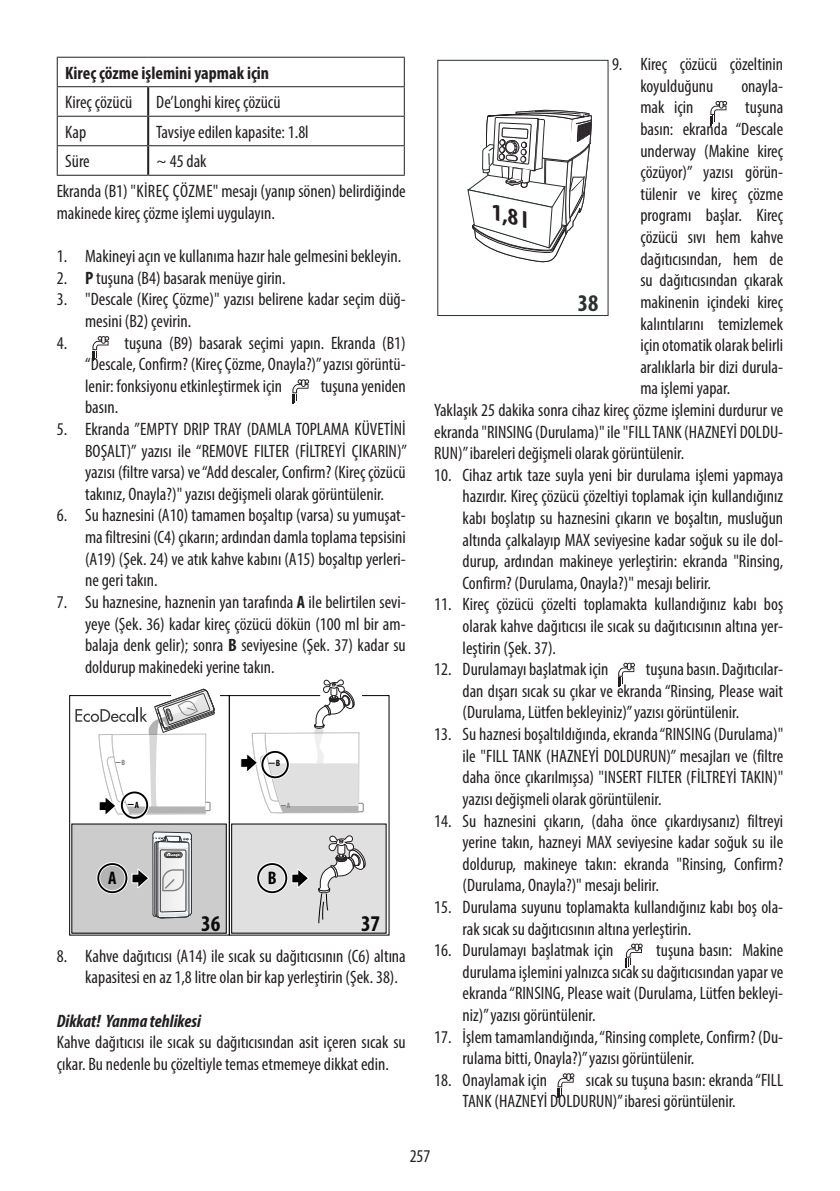
<style>
.page{position:relative;width:840px;height:1191px;background:#fff}
.page>*{position:absolute;margin:0;border:0;box-sizing:border-box;transform-origin:0 0}
.t1{font:700 condensed 24px "Myriad Pro";color:#29322f}
.t2{font:italic 700 condensed 22.8px "Myriad Pro";color:#231f20;scale:1.1 1}
.t3{font:700 condensed 22.6px "Myriad Pro";color:#0d0c0d}
.t4{font:700 condensed 18.2px "Myriad Pro";color:#000}
.testo{font:condensed 18px/21.6px "Myriad Pro";color:#231f20;text-align:justify}
.testo-2{font:700 condensed 18px "Myriad Pro";color:#231f20}
.testo-3{font:italic 700 condensed 18px "Myriad Pro";color:#231f20}
.t5{font:700 condensed 9.2px "Myriad Pro";color:#000}
.t6{font:700 condensed 7.6px "Myriad Pro";color:#808080}
.s1{font-weight:700}
</style>
<div class="page">
<hr style="left:147px;top:87px;width:2px;height:29px;background:#231f20">
<hr style="left:147px;top:117px;width:2px;height:28px;background:#231f20">
<hr style="left:147px;top:146px;width:2px;height:29px;background:#231f20">
<hr style="left:57px;top:116px;width:91px;height:1px;background:#231f20">
<hr style="left:148px;top:116px;width:256px;height:1px;background:#231f20">
<hr style="left:57px;top:145px;width:91px;height:1px;background:#231f20">
<hr style="left:148px;top:145px;width:256px;height:1px;background:#231f20">
<hr style="left:57px;top:175px;width:91px;height:1px;background:#231f20">
<hr style="left:148px;top:175px;width:256px;height:1px;background:#231f20">
<hr style="left:57px;top:57px;width:91px;height:1px;background:#231f20">
<svg style="left:57px;top:58px;width:1px;height:117px"></svg>
<hr style="left:148px;top:57px;width:256px;height:1px;background:#231f20">
<svg style="left:403px;top:58px;width:1px;height:117px"></svg>
<hr style="left:57px;top:86px;width:91px;height:1px;background:#231f20">
<hr style="left:148px;top:86px;width:256px;height:1px;background:#231f20">
<svg style="left:92px;top:336px;width:17px;height:24px"></svg>
<svg style="left:292px;top:379px;width:17px;height:24px"></svg>
<svg style="left:69px;top:679px;width:320px;height:257px"></svg>
<svg style="left:710px;top:101px;width:16px;height:24px"></svg>
<svg style="left:618px;top:662px;width:16px;height:25px"></svg>
<svg style="left:625px;top:943px;width:17px;height:24px"></svg>
<svg style="left:557px;top:1073px;width:17px;height:24px"></svg>
<svg style="left:466px;top:109px;width:126px;height:207px"></svg>
<p class="testo-2" style="left:65px;top:61px;width:205px">Kireç çözme işlemini yapmak için</p>
<p class="testo" style="left:65px;top:91px;width:69px">Kireç çözücü</p>
<p class="testo" style="left:156px;top:91px;width:126px">De’Longhi kireç çözücü</p>
<p class="testo" style="left:65px;top:121px;width:23px">Kap</p>
<p class="testo" style="left:156px;top:121px;width:154px">Tavsiye edilen kapasite: 1.8l</p>
<p class="testo" style="left:65px;top:150px;width:26px">Süre</p>
<p class="testo" style="left:156px;top:150px;width:52px">~ 45 dak</p>
<p class="testo" style="left:57px;top:180px;width:350px">Ekranda (B1) "KIREÇ ÇÖZME" mesajı (yanıp sönen) belirdiğinde makinede kireç çözme işlemi uygulayın.</p>
<p class="testo" style="left:57px;top:245px;width:346px">1. Makineyi açın ve kullanıma hazır hale gelmesini bekleyin.</p>
<p class="testo" style="left:57px;top:267px;width:230px">2. <span class="s1">P</span> tuşuna (B4) basarak menüye girin.</p>
<p class="testo" style="left:85px;top:288px;width:322px;text-indent:-28px">3. "Descale (Kireç Çözme)" yazısı belirene kadar seçim düğ&shy;mesini (B2) çevirin.</p>
<p class="testo" style="left:57px;top:332px;width:12px">4.</p>
<p class="testo" style="left:85px;top:332px;width:322px;text-indent:39px">tuşuna (B9) basarak seçimi yapın. Ekranda (B1) “Descale, Confirm? (Kireç Çözme, Onayla?)” yazısı görüntü&shy;lenir: fonksiyonu etkinleştirmek için</p>
<p class="testo" style="left:320px;top:375px;width:87px">tuşuna yeniden</p>
<p class="testo" style="left:85px;top:396px;width:35px">basın.</p>
<p class="testo" style="left:85px;top:418px;width:323px;text-indent:-28px">5. Ekranda ”EMPTY DRIP TRAY (DAMLA TOPLAMA KÜVETİNİ BOŞALT)” yazısı ile “REMOVE FILTER (FİLTREYİ ÇIKARIN)” yazısı (filtre varsa) ve “Add descaler, Confirm? (Kireç çözücü takınız, Onayla?)" yazısı değişmeli olarak görüntülenir.</p>
<p class="testo" style="left:85px;top:504px;width:322px;text-indent:-28px">6. Su haznesini (A10) tamamen boşaltıp (varsa) su yumuşat&shy;ma filtresini (C4) çıkarın; ardından damla toplama tepsisini (A19) (Şek. 24) ve atık kahve kabını (A15) boşaltıp yerleri&shy;ne geri takın.</p>
<p class="testo" style="left:85px;top:591px;width:322px;text-indent:-28px">7. Su haznesine, haznenin yan tarafında <span class="s1">A</span> ile belirtilen sevi&shy;yeye (Şek. 36) kadar kireç çözücü dökün (100 ml bir am&shy;balaja denk gelir); sonra <span class="s1">B</span> seviyesine (Şek. 37) kadar su doldurup makinedeki yerine takın.</p>
<p class="t6" style="left:121px;top:758px;width:5px">B</p>
<p class="t5" style="left:135px;top:798px;width:6px">A</p>
<p class="t4" style="left:108px;top:866px;width:10px">A</p>
<p class="t3" style="left:201px;top:909px;width:21px">36</p>
<p class="t5" style="left:276px;top:757px;width:6px">B</p>
<p class="t6" style="left:286px;top:801px;width:5px">A</p>
<p class="t4" style="left:268px;top:866px;width:10px">B</p>
<p class="t3" style="left:361px;top:909px;width:21px">37</p>
<p class="testo" style="left:85px;top:945px;width:322px;text-indent:-28px">8. Kahve dağıtıcısı (A14) ile sıcak su dağıtıcısının (C6) altına kapasitesi en az 1,8 litre olan bir kap yerleştirin (Şek. 38).</p>
<p class="testo-3" style="left:57px;top:1009px;width:146px">Dikkat! Yanma tehlikesi</p>
<p class="testo" style="left:57px;top:1031px;width:350px">Kahve dağıtıcısı ile sıcak su dağıtıcısından asit içeren sıcak su çıkar. Bu nedenle bu çözeltiyle temas etmemeye dikkat edin.</p>
<p class="testo" style="left:640px;top:53px;width:144px;text-indent:-28px">9. Kireç çözücü çözeltinin koyulduğunu</p>
<p class="testo" style="left:741px;top:75px;width:43px">onayla-</p>
<p class="testo" style="left:640px;top:96px;width:54px">mak için</p>
<p class="testo" style="left:640px;top:96px;width:144px;text-indent:105px">tuşuna basın: ekranda “Descale underway (Makine kireç çözüyor)” yazısı görün&shy;tülenir ve kireç çözme programı başlar. Kireç çözücü sıvı hem kahve dağıtıcısından, hem de su dağıtıcısından çıkarak makinenin içindeki kireç kalıntılarını temizlemek için otomatik olarak belirli aralıklarla bir dizi durula&shy;ma işlemi yapar.</p>
<p class="testo" style="left:434px;top:399px;width:350px">Yaklaşık 25 dakika sonra cihaz kireç çözme işlemini durdurur ve ekranda "RINSING (Durulama)" ile "FILL TANK (HAZNEYİ DOLDU-RUN)” ibareleri değişmeli olarak görüntülenir.</p>
<p class="testo" style="left:462px;top:464px;width:322px;text-indent:-28px">10. Cihaz artık taze suyla yeni bir durulama işlemi yapmaya hazırdır. Kireç çözücü çözeltiyi toplamak için kullandığınız kabı boşlatıp su haznesini çıkarın ve boşaltın, musluğun altında çalkalayıp MAX seviyesine kadar soğuk su ile dol&shy;durup, ardından makineye yerleştirin: ekranda "Rinsing, Confirm? (Durulama, Onayla?)" mesajı belirir.</p>
<p class="testo" style="left:462px;top:593px;width:322px;text-indent:-28px">11. Kireç çözücü çözelti toplamakta kullandığınız kabı boş olarak kahve dağıtıcısı ile sıcak su dağıtıcısının altına yer&shy;leştirin (Şek. 37).</p>
<p class="testo" style="left:434px;top:658px;width:176px">12. Durulamayı başlatmak için</p>
<p class="t2" style="left:497px;top:198px;width:35px;rotate:16deg">1,8 l</p>
<p class="t1" style="left:577px;top:288px;width:22px">38</p>
<p class="testo" style="left:462px;top:658px;width:322px;text-indent:183px">tuşuna basın. Dağıtıcılar&shy;dan dışarı sıcak su çıkar ve ekranda “Rinsing, Please wait (Durulama, Lütfen bekleyiniz)” yazısı görüntülenir.</p>
<p class="testo" style="left:462px;top:723px;width:322px;text-indent:-28px">13. Su haznesi boşaltıldığında, ekranda “RINSING (Durulama)" ile "FILL TANK (HAZNEYİ DOLDURUN)” mesajları ve (filtre daha önce çıkarılmışsa) "INSERT FILTER (FİLTREYİ TAKIN)" yazısı değişmeli olarak görüntülenir.</p>
<p class="testo" style="left:462px;top:809px;width:322px;text-indent:-28px">14. Su haznesini çıkarın, (daha önce çıkardıysanız) filtreyi yerine takın, hazneyi MAX seviyesine kadar soğuk su ile doldurup, makineye takın: ekranda "Rinsing, Confirm? (Durulama, Onayla?)" mesajı belirir.</p>
<p class="testo" style="left:462px;top:896px;width:322px;text-indent:-28px">15. Durulama suyunu toplamakta kullandığınız kabı boş ola&shy;rak sıcak su dağıtıcısının altına yerleştirin.</p>
<p class="testo" style="left:434px;top:939px;width:181px">16. Durulamayı başlatmak için</p>
<p class="testo" style="left:462px;top:939px;width:322px;text-indent:193px">tuşuna basın: Makine durulama işlemini yalnızca sıcak su dağıtıcısından yapar ve ekranda “RINSING, Please wait (Durulama, Lütfen bekleyi&shy;niz)” yazısı görüntülenir.</p>
<p class="testo" style="left:462px;top:1025px;width:322px;text-indent:-28px">17. İşlem tamamlandığında, “Rinsing complete, Confirm? (Du&shy;rulama bitti, Onayla?)” yazısı görüntülenir.</p>
<p class="testo" style="left:434px;top:1068px;width:114px">18. Onaylamak için</p>
<p class="testo" style="left:462px;top:1068px;width:322px;text-indent:123px">sıcak su tuşuna basın: ekranda “FILL<br>TANK (HAZNEYİ DOLDURUN)” ibaresi görüntülenir.</p>
<p class="testo" style="left:409px;top:1145px;width:22px">257</p>
</div>
